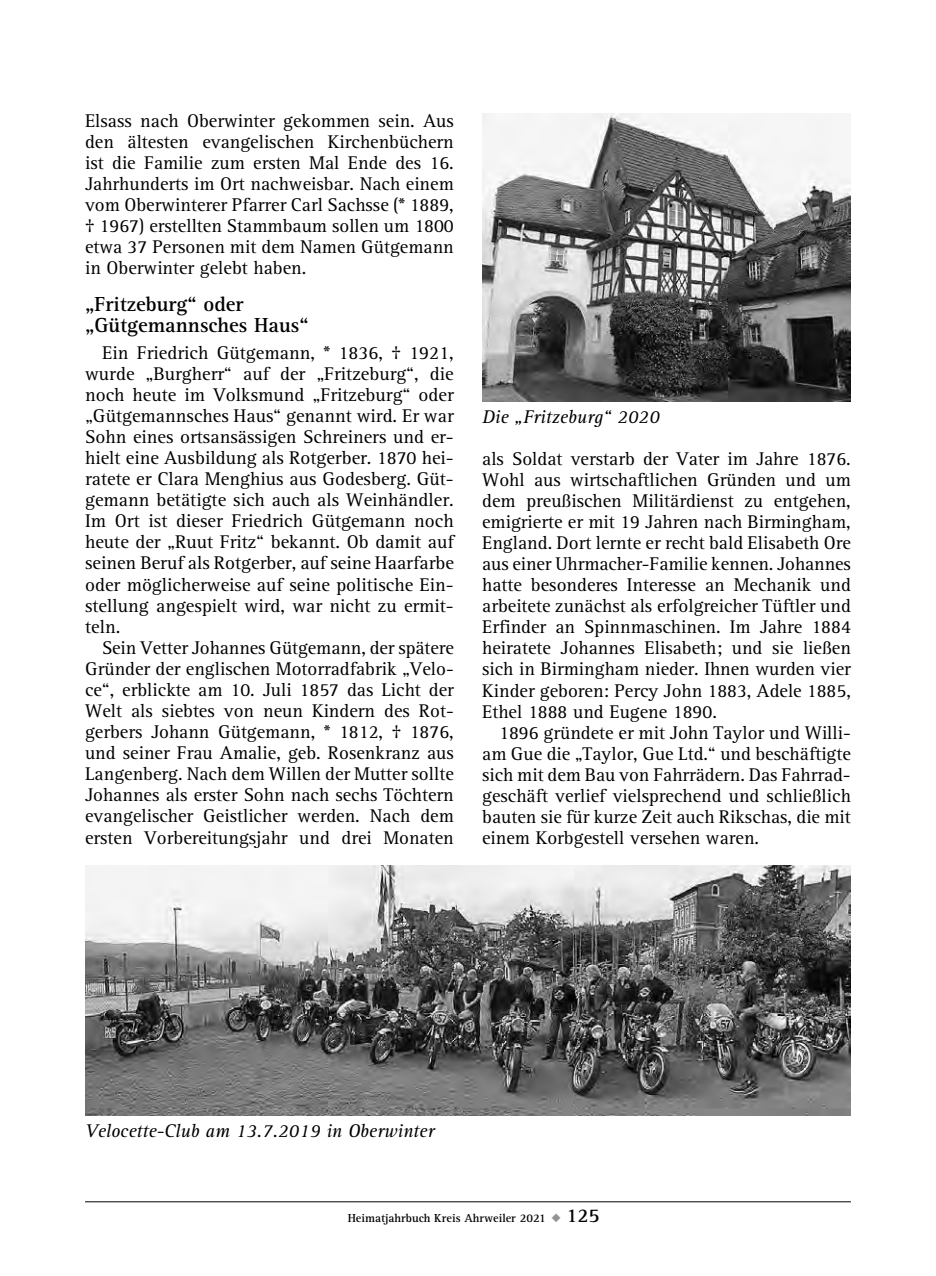
<style>
.page{position:relative;width:936px;height:1276px;background:#fff}
.page>*{position:absolute;margin:0;border:0;box-sizing:border-box;transform-origin:0 0}
.t1{font:700 21px/21px "AT Rotis Serif";color:#000}
.t2{font:19px/21px "AT Rotis Serif";color:#000;text-align:justify}
.t3{font:italic 19px "AT Rotis Serif";color:#000}
.t4{font:700 12px "AT Rotis Serif";color:#000}
.s1{color:#939393}
.s2{font-size:20px}
</style>
<div class="page">
<hr style="left:85px;top:1201px;width:765px;height:1px;background:#000">
<img style="left:85px;top:865px;width:765px;height:250px">
<img style="left:482px;top:113px;width:368px;height:288px">
<p class="t2" style="left:85px;top:111px;width:370px">Elsass nach Oberwinter gekommen sein. Aus den ältesten evangelischen Kirchenbüchern ist die Familie zum ersten Mal Ende des 16.<br>Jahrhunderts im Ort nachweisbar. Nach einem vom Oberwinterer Pfarrer Carl Sachsse (* 1889, † 1967) erstellten Stammbaum sollen um 1800 etwa 37 Personen mit dem Namen Gütgemann in Oberwinter gelebt haben.</p>
<p class="t1" style="left:85px;top:294px;width:225px">„Fritzeburg“ oder „Gütgemannsches Haus“</p>
<p class="t2" style="left:85px;top:342px;width:370px;text-indent:17px">Ein Friedrich Gütgemann, * 1836, † 1921, wurde „Burgherr“ auf der „Fritzeburg“, die noch heute im Volksmund „Fritzeburg“ oder „Gütgemannsches Haus“ genannt wird. Er war Sohn eines ortsansässigen Schreiners und er&shy;hielt eine Ausbildung als Rotgerber. 1870 hei&shy;ratete er Clara Menghius aus Godesberg. Güt&shy;gemann betätigte sich auch als Weinhändler.<br>Im Ort ist dieser Friedrich Gütgemann noch heute der „Ruut Fritz“ bekannt. Ob damit auf seinen Beruf als Rotgerber, auf seine Haarfarbe oder möglicherweise auf seine politische Ein&shy;stellung angespielt wird, war nicht zu ermit&shy;teln.</p>
<p class="t2" style="left:85px;top:637px;width:370px;text-indent:17px">Sein Vetter Johannes Gütgemann, der spätere Gründer der englischen Motorradfabrik „Velo&shy;ce“, erblickte am 10. Juli 1857 das Licht der Welt als siebtes von neun Kindern des Rot&shy;gerbers Johann Gütgemann, * 1812, † 1876, und seiner Frau Amalie, geb. Rosenkranz aus Langenberg. Nach dem Willen der Mutter sollte Johannes als erster Sohn nach sechs Töchtern evangelischer Geistlicher werden. Nach dem ersten Vorbereitungsjahr und drei Monaten</p>
<p class="t3" style="left:482px;top:406px;width:179px">Die „Fritzeburg“ 2020</p>
<p class="t2" style="left:482px;top:448px;width:370px">als Soldat verstarb der Vater im Jahre 1876.<br>Wohl aus wirtschaftlichen Gründen und um dem preußischen Militärdienst zu entgehen, emigrierte er mit 19 Jahren nach Birmingham, England. Dort lernte er recht bald Elisabeth Ore aus einer Uhrmacher-Familie kennen. Johannes hatte besonderes Interesse an Mechanik und arbeitete zunächst als erfolgreicher Tüftler und Erfinder an Spinnmaschinen. Im Jahre 1884 heiratete Johannes Elisabeth; und sie ließen sich in Birmingham nieder. Ihnen wurden vier Kinder geboren: Percy John 1883, Adele 1885, Ethel 1888 und Eugene 1890.</p>
<p class="t2" style="left:482px;top:722px;width:370px;text-indent:17px">1896 gründete er mit John Taylor und Willi&shy;am Gue die „Taylor, Gue Ltd.“ und beschäftigte sich mit dem Bau von Fahrrädern. Das Fahrrad&shy;geschäft verlief vielsprechend und schließlich bauten sie für kurze Zeit auch Rikschas, die mit einem Korbgestell versehen waren.</p>
<p class="t3" style="left:85px;top:1120px;width:351px">Velocette-Club am 13.7.2019 in Oberwinter</p>
<p class="t4" style="left:348px;top:1210px;width:253px">Heimatjahrbuch Kreis Ahrweiler 2021 <span class="s1">◆</span> <span class="s2">125</span></p>
</div>
